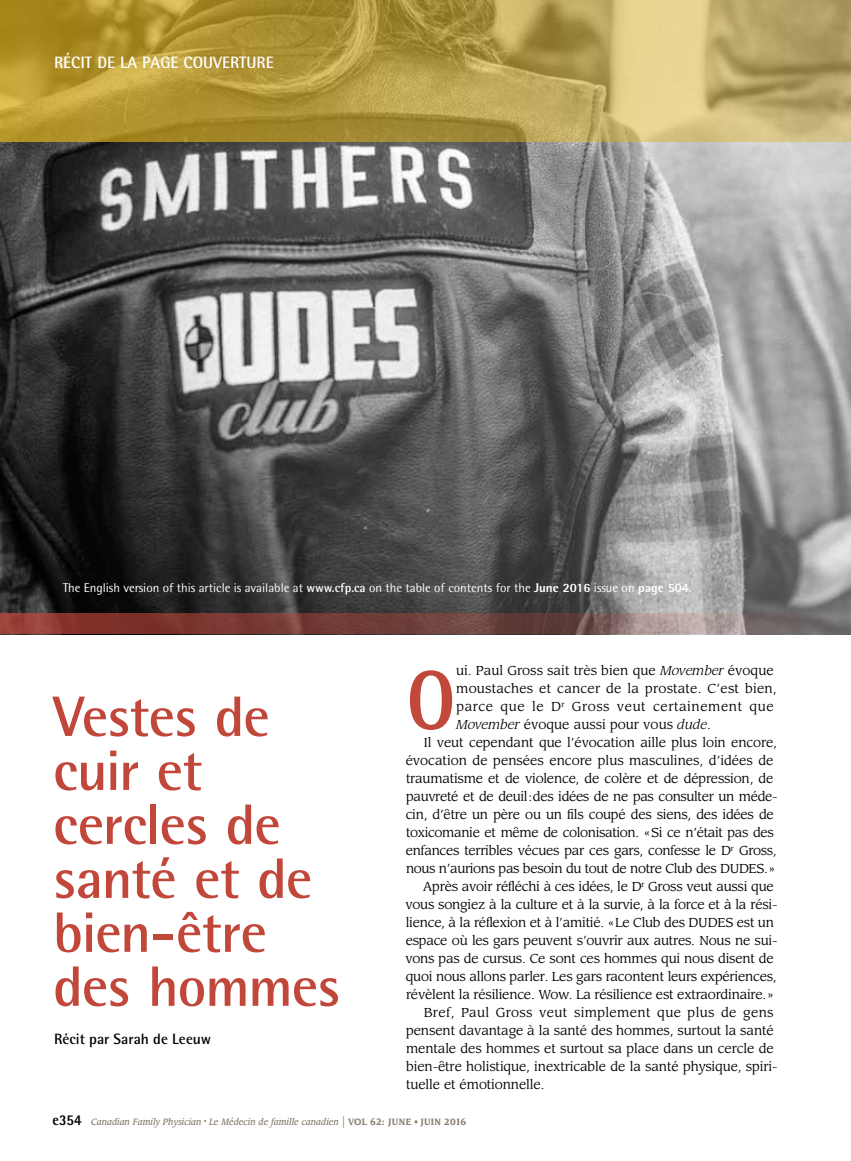
<style>
.page{position:relative;width:851px;height:1161px;background:#fff}
.page>*{position:absolute;margin:0;border:0;box-sizing:border-box;transform-origin:0 0}
.t1{font:700 91.05px "Rotis Semi Sans Std";color:#c3483c}
.t2{font:700 57px/54px "Rotis Semi Sans Std";letter-spacing:-.015em;color:#c2473b}
.t3{font:700 16.5px "Rotis Semi Sans Std";color:#fff}
.t4{font:700 15px "Rotis Semi Sans Std";color:#000}
.t5{font:12.75px "Leawood Std";letter-spacing:-.02em;color:#000}
.t6{font:12.75px "Rotis Semi Sans Std";color:#fff}
.t7{font:12.75px "Leawood Std";color:#000}
.t8{font:12.75px "Leawood Std";letter-spacing:.015em;color:#000}
.t9{font:12.75px "Leawood Std";letter-spacing:.025em;color:#000}
.t10{font:12.75px "Leawood Std";letter-spacing:.04em;color:#000}
.t11{font:italic 500 9px "Leawood Std";color:#887e6e;scale:.9 1}
.s1{font-weight:700}
.s2{font-weight:800}
.s3{font-style:italic}
.s4{font-family:"Rotis Semi Sans Std";font-weight:800;font-style:normal;font-size:15px;color:#000}
.s5{font-weight:400;font-style:normal;font-size:15px}
.s6{font-weight:700;font-style:normal}
.s7{font-weight:400;font-style:normal}
</style>
<div class="page">
<img style="left:0;top:141px;width:850px;height:473px">
<svg style="left:0;top:0;width:850px;height:141px;background:#b79f4d"></svg>
<svg style="left:0;top:614px;width:850px;height:20px;background:#7d504c"></svg>
<p class="t3" style="left:54px;top:53px;width:221px">RÉCIT DE LA PAGE COUVERTURE</p>
<p class="t6" style="left:63px;top:580px;width:630px">The English version of this article is available at <span class="s1">www.cfp.ca</span> on the table of contents for the <span class="s2">June 2016</span> issue on <span class="s2">page 504</span>.</p>
<h2 class="t2" style="left:53px;top:689px;width:289px">Vestes de cuir et cercles de santé et de bien-être des hommes</h2>
<p class="t4" style="left:54px;top:1030px;width:159px">Récit par Sarah de Leeuw</p>
<h1 class="t1" style="left:406px;top:642px;width:50px">0</h1>
<p class="t7" style="left:456px;top:663px;width:319px">ui. Paul Gross sait très bien que <span class="s3">Movember</span> évoque</p>
<p class="t8" style="left:456px;top:681px;width:322px">moustaches et cancer de la prostate. C’est bien,</p>
<p class="t10" style="left:456px;top:699px;width:319px">parce que le D<sup>r</sup> Gross veut certainement que</p>
<p class="t7" style="left:456px;top:717px;width:256px"><span class="s3">Movember</span> évoque aussi pour vous <span class="s3">dude</span>.</p>
<p class="t5" style="left:424px;top:735px;width:354px">Il veut cependant que l’évocation aille plus loin encore,</p>
<p class="t5" style="left:405px;top:753px;width:369px">évocation de pensées encore plus masculines, d’idées de</p>
<p class="t5" style="left:406px;top:771px;width:369px">traumatisme et de violence, de colère et de dépression, de</p>
<p class="t5" style="left:406px;top:789px;width:373px">pauvreté et de deuil:des idées de ne pas consulter un méde-</p>
<p class="t5" style="left:405px;top:807px;width:370px">cin, d’être un père ou un fils coupé des siens, des idées de</p>
<p class="t5" style="left:406px;top:825px;width:369px">toxicomanie et même de colonisation. «Si ce n’était pas des</p>
<p class="t5" style="left:405px;top:843px;width:372px">enfances terribles vécues par ces gars, confesse le D<sup>r</sup> Gross,</p>
<p class="t5" style="left:406px;top:861px;width:370px">nous n’aurions pas besoin du tout de notre Club des DUDES.»</p>
<p class="t5" style="left:423px;top:879px;width:352px">Après avoir réfléchi à ces idées, le D<sup>r</sup> Gross veut aussi que</p>
<p class="t5" style="left:405px;top:897px;width:373px">vous songiez à la culture et à la survie, à la force et à la rési-</p>
<p class="t5" style="left:406px;top:915px;width:370px">lience, à la réflexion et à l’amitié. «Le Club des DUDES est un</p>
<p class="t5" style="left:405px;top:933px;width:373px">espace où les gars peuvent s’ouvrir aux autres. Nous ne sui-</p>
<p class="t5" style="left:405px;top:951px;width:370px">vons pas de cursus. Ce sont ces hommes qui nous disent de</p>
<p class="t5" style="left:405px;top:969px;width:372px">quoi nous allons parler. Les gars racontent leurs expériences,</p>
<p class="t5" style="left:406px;top:987px;width:369px">révèlent la résilience. Wow. La résilience est extraordinaire.»</p>
<p class="t9" style="left:424px;top:1005px;width:351px">Bref, Paul Gross veut simplement que plus de gens</p>
<p class="t5" style="left:406px;top:1023px;width:369px">pensent davantage à la santé des hommes, surtout la santé</p>
<p class="t5" style="left:406px;top:1041px;width:369px">mentale des hommes et surtout sa place dans un cercle de</p>
<p class="t5" style="left:406px;top:1059px;width:373px">bien-être holistique, inextricable de la santé physique, spiri-</p>
<p class="t5" style="left:406px;top:1077px;width:140px">tuelle et émotionnelle.</p>
<p class="t11" style="left:52px;top:1116px;width:461px"><span class="s4">e354</span> Canadian Family Physician <sup>•</sup> Le Médecin de famille canadien <span class="s5">|</span> <span class="s6">VOL 62: JUNE</span> <span class="s7">•</span> <span class="s6">JUIN 2016</span></p>
</div>
